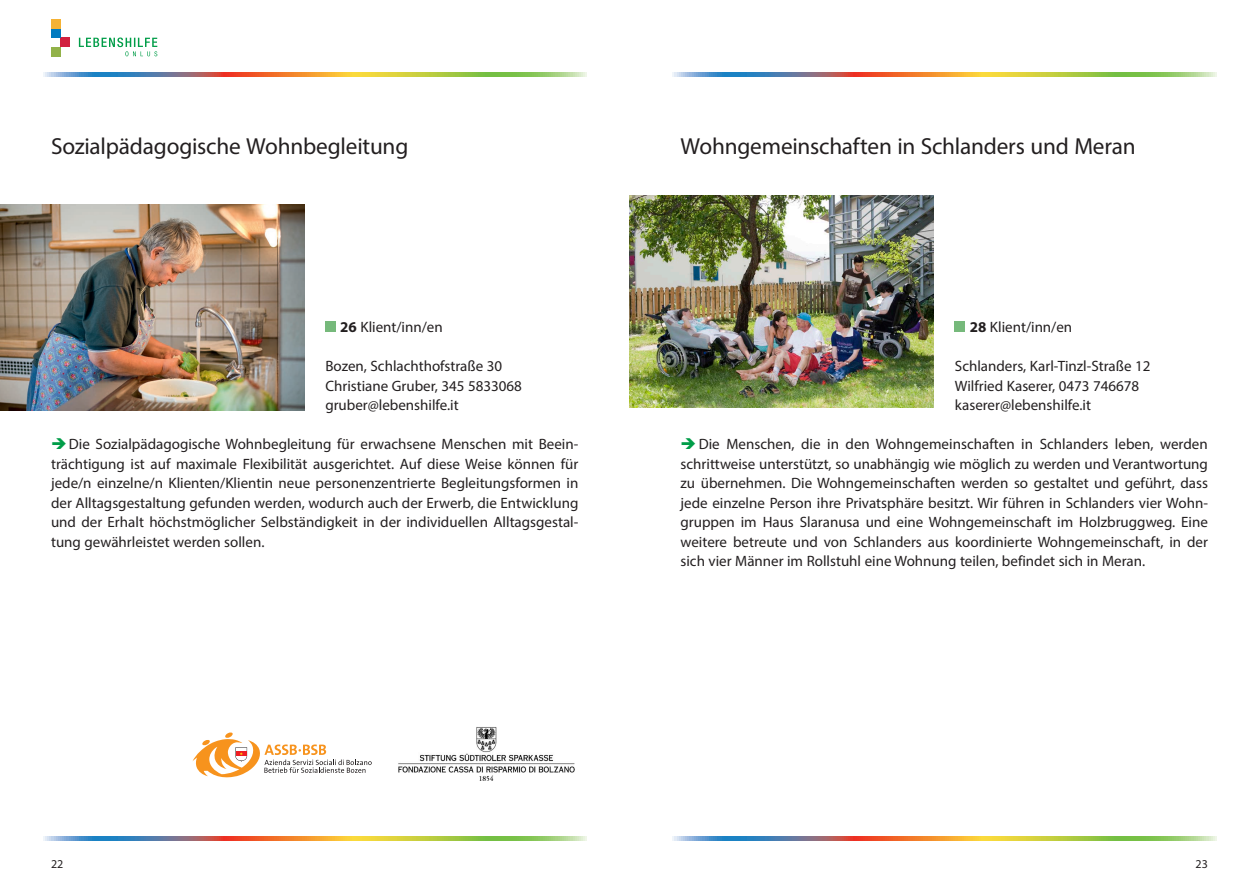
<style>
.page{position:relative;width:1259px;height:893px;background:#fff}
.page>*{position:absolute;margin:0;border:0;box-sizing:border-box;transform-origin:0 0}
.t1{font:23.25px "Myriad Pro";letter-spacing:-.01em;color:#231f20}
.t2{font:15px/19.5px "Myriad Pro";color:#231f20;text-align:justify}
.t3{font:12px "Myriad Pro";color:#231f20}
.s1{font-weight:700}
.s2{color:#009d48}
</style>
<div class="page">
<svg style="left:79px;top:38px;width:78px;height:18px"></svg>
<div style="left:60px;top:38px;width:10px;height:9px;background:#d1213e"></div>
<div style="left:51px;top:47px;width:9px;height:9px;background:#92b249"></div>
<div style="left:51px;top:28px;width:9px;height:10px;background:#007ac0"></div>
<div style="left:51px;top:19px;width:9px;height:9px;background:#f5b234"></div>
<svg style="left:43px;top:72px;width:544px;height:5px;background:#a9a266"></svg>
<svg style="left:43px;top:837px;width:544px;height:4px;background:#a9a266"></svg>
<svg style="left:672px;top:72px;width:544px;height:5px;background:#aaa266"></svg>
<svg style="left:672px;top:837px;width:544px;height:4px;background:#aaa266"></svg>
<svg style="left:192px;top:732px;width:180px;height:46px"></svg>
<img style="left:398px;top:727px;width:177px;height:54px">
<img style="left:0;top:205px;width:304px;height:205px">
<div style="left:325px;top:321px;width:10px;height:10px;background:#76b97b"></div>
<div style="left:955px;top:322px;width:10px;height:10px;background:#76b97b"></div>
<img style="left:629px;top:196px;width:304px;height:211px">
<h1 class="t1" style="left:51px;top:132px;width:359px">Sozialpädagogische Wohnbegleitung</h1>
<p class="t2" style="left:340px;top:317px;width:104px"><span class="s1">26</span> Klient/inn/en</p>
<p class="t2" style="left:325px;top:356px;width:198px;text-align:left">Bozen, Schlachthofstraße 30<br>Christiane Gruber, 345 5833068 gruber@lebenshilfe.it</p>
<p class="t2" style="left:51px;top:434px;width:529px"><span class="s2">➔</span>Die Sozialpädagogische Wohnbegleitung für erwachsene Menschen mit Beein&shy;trächtigung ist auf maximale Flexibilität ausgerichtet. Auf diese Weise können für jede/n einzelne/n Klienten/Klientin neue personenzentrierte Begleitungsformen in der Alltagsgestaltung gefunden werden, wodurch auch der Erwerb, die Entwicklung und der Erhalt höchstmöglicher Selbständigkeit in der individuellen Alltagsgestal&shy;tung gewährleistet werden sollen.</p>
<h1 class="t1" style="left:680px;top:132px;width:457px">Wohngemeinschaften in Schlanders und Meran</h1>
<p class="t2" style="left:969px;top:317px;width:104px"><span class="s1">28</span> Klient/inn/en</p>
<p class="t2" style="left:955px;top:356px;width:197px;text-align:left">Schlanders, Karl-Tinzl-Straße 12<br>Wilfried Kaserer, 0473 746678 kaserer@lebenshilfe.it</p>
<p class="t2" style="left:680px;top:434px;width:529px"><span class="s2">➔</span>Die Menschen, die in den Wohngemeinschaften in Schlanders leben, werden schrittweise unterstützt, so unabhängig wie möglich zu werden und Verantwortung zu übernehmen. Die Wohngemeinschaften werden so gestaltet und geführt, dass jede einzelne Person ihre Privatsphäre besitzt. Wir führen in Schlanders vier Wohn&shy;gruppen im Haus Slaranusa und eine Wohngemeinschaft im Holzbruggweg. Eine weitere betreute und von Schlanders aus koordinierte Wohngemeinschaft, in der sich vier Männer im Rollstuhl eine Wohnung teilen, befindet sich in Meran.</p>
<p class="t3" style="left:51px;top:856px;width:14px">22</p>
<p class="t3" style="left:1195px;top:856px;width:14px">23</p>
</div>
